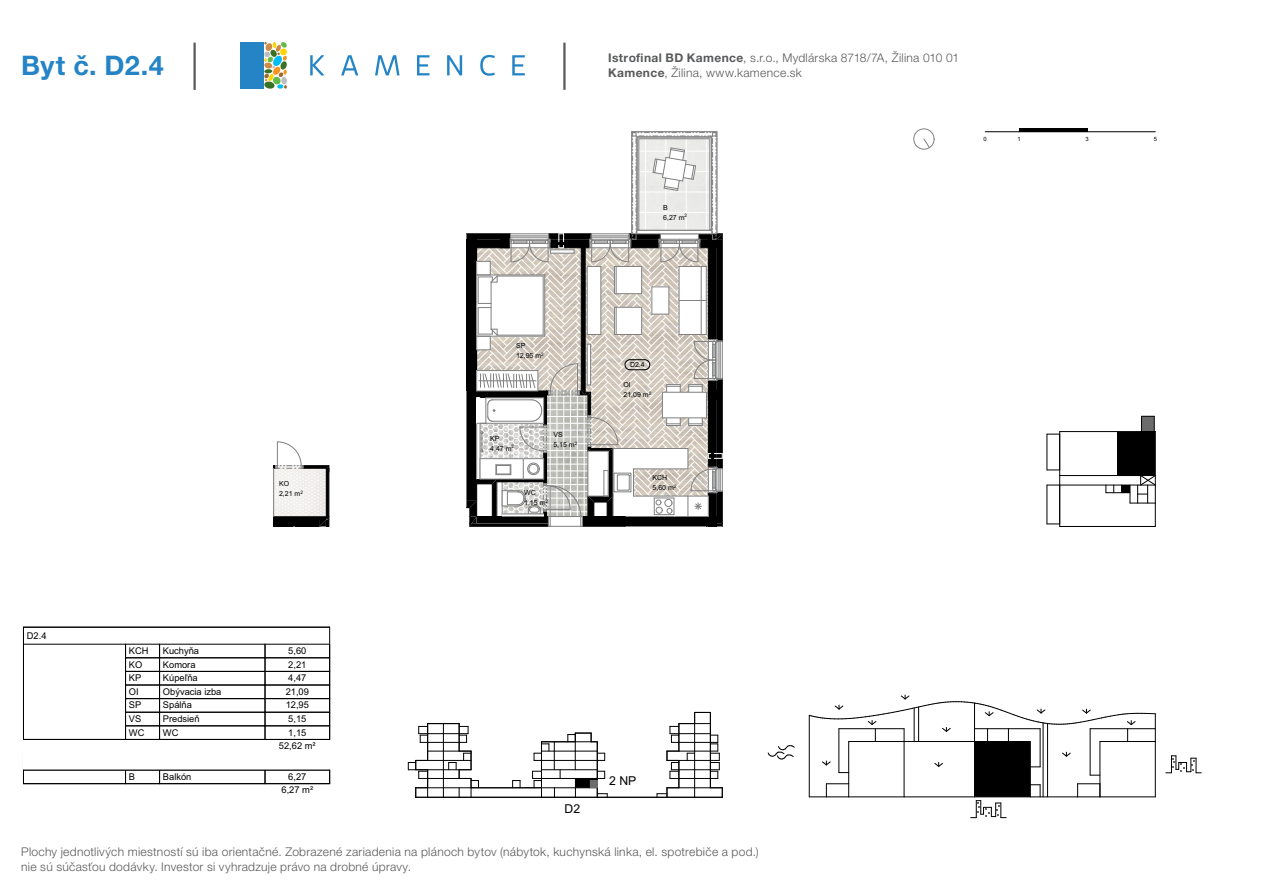
<style>
.page{position:relative;width:1263px;height:893px;background:#fff}
.page>*{position:absolute;margin:0;border:0;box-sizing:border-box;transform-origin:0 0}
.t1{font:700 27px "Helvetica Neue LT Pro";color:#2484c6}
.t2{font:12.3px "Arial";color:#000}
.t3{font:300 12px/15px "Helvetica Neue LT Pro";letter-spacing:.025em;color:#58595b}
.t4{font:9.3px/13.6px "Arial";color:#000}
.t5{font:7.05px/10.1px "Arial";letter-spacing:-.005em;color:#000}
.t6{font:5.85px "Arial";color:#000}
.s1{font-weight:700}
</style>
<div class="page">
<hr style="left:193px;top:43px;width:3px;height:47px;background:#58595b">
<hr style="left:563px;top:43px;width:3px;height:47px;background:#58595b">
<svg style="left:310px;top:55px;width:215px;height:21px"></svg>
<div style="left:240px;top:42px;width:24px;height:47px;background:#2484c6"></div>
<svg style="left:264px;top:42px;width:23px;height:47px"></svg>
<svg style="left:768px;top:745px;width:27px;height:14px"></svg>
<svg style="left:1166px;top:755px;width:35px;height:18px"></svg>
<svg style="left:809px;top:695px;width:347px;height:123px"></svg>
<hr style="left:1019px;top:129px;width:68px;height:3px;background:#000">
<hr style="left:985px;top:131px;width:34px;height:1px;background:#000">
<hr style="left:1019px;top:131px;width:136px;height:1px;background:#000">
<div style="left:914px;top:129px;width:20px;height:20px;border:1px solid #808080;border-radius:50%"></div>
<svg style="left:924px;top:139px;width:6px;height:9px"></svg>
<hr style="left:632px;top:131px;width:85px;height:1px;background:#808080">
<svg style="left:466px;top:132px;width:257px;height:395px"></svg>
<svg style="left:273px;top:441px;width:57px;height:86px"></svg>
<div style="left:1118px;top:432px;width:37px;height:44px;background:#000"></div>
<hr style="left:1060px;top:475px;width:95px;height:1px;background:#000">
<hr style="left:1060px;top:485px;width:95px;height:1px;background:#000">
<hr style="left:1117px;top:432px;width:1px;height:44px;background:#000">
<svg style="left:1106px;top:475px;width:49px;height:29px"></svg>
<hr style="left:1155px;top:432px;width:1px;height:94px;background:#000">
<hr style="left:1060px;top:526px;width:95px;height:1px;background:#000">
<hr style="left:1059px;top:432px;width:1px;height:94px;background:#000">
<hr style="left:1060px;top:431px;width:95px;height:1px;background:#000">
<svg style="left:1141px;top:416px;width:14px;height:15px"></svg>
<hr style="left:1047px;top:434px;width:1px;height:36px;background:#000">
<svg style="left:1047px;top:470px;width:13px;height:1px"></svg>
<svg style="left:1047px;top:524px;width:13px;height:1px"></svg>
<hr style="left:1047px;top:485px;width:1px;height:39px;background:#000">
<svg style="left:1047px;top:485px;width:12px;height:1px"></svg>
<hr style="left:416px;top:787px;width:181px;height:1px;background:#000">
<hr style="left:408px;top:769px;width:63px;height:1px;background:#000">
<hr style="left:416px;top:760px;width:55px;height:1px;background:#000">
<hr style="left:428px;top:751px;width:43px;height:1px;background:#000">
<hr style="left:420px;top:742px;width:47px;height:1px;background:#000">
<hr style="left:419px;top:733px;width:49px;height:1px;background:#000">
<hr style="left:443px;top:724px;width:1px;height:73px;background:#000">
<hr style="left:428px;top:778px;width:43px;height:1px;background:#000">
<svg style="left:418px;top:726px;width:9px;height:16px"></svg>
<hr style="left:532px;top:778px;width:73px;height:1px;background:#000">
<hr style="left:541px;top:769px;width:56px;height:1px;background:#000">
<hr style="left:534px;top:760px;width:71px;height:1px;background:#000">
<hr style="left:541px;top:751px;width:56px;height:1px;background:#000">
<svg style="left:512px;top:780px;width:9px;height:7px"></svg>
<svg style="left:532px;top:742px;width:29px;height:55px"></svg>
<svg style="left:657px;top:712px;width:66px;height:85px"></svg>
<hr style="left:667px;top:797px;width:55px;height:1px;background:#000">
<svg style="left:448px;top:724px;width:31px;height:73px"></svg>
<hr style="left:428px;top:723px;width:31px;height:1px;background:#000">
<hr style="left:427px;top:724px;width:1px;height:36px;background:#000">
<svg style="left:408px;top:760px;width:20px;height:37px"></svg>
<hr style="left:416px;top:797px;width:43px;height:1px;background:#000">
<hr style="left:459px;top:797px;width:138px;height:1px;background:#000">
<hr style="left:541px;top:741px;width:34px;height:1px;background:#000">
<hr style="left:541px;top:742px;width:1px;height:46px;background:#000">
<hr style="left:471px;top:787px;width:70px;height:1px;background:#000">
<hr style="left:597px;top:797px;width:70px;height:1px;background:#000">
<svg style="left:567px;top:733px;width:41px;height:64px"></svg>
<div style="left:590px;top:780px;width:7px;height:8px;background:#6c6c6c"></div>
<hr style="left:23px;top:644px;width:307px;height:1px;background:#000">
<hr style="left:126px;top:657px;width:34px;height:1px;background:#000">
<hr style="left:126px;top:671px;width:34px;height:1px;background:#000">
<hr style="left:126px;top:685px;width:34px;height:1px;background:#000">
<hr style="left:126px;top:698px;width:34px;height:1px;background:#000">
<hr style="left:126px;top:712px;width:34px;height:1px;background:#000">
<hr style="left:126px;top:726px;width:34px;height:1px;background:#000">
<svg style="left:125px;top:645px;width:1px;height:94px"></svg>
<svg style="left:125px;top:771px;width:1px;height:12px"></svg>
<hr style="left:160px;top:657px;width:105px;height:1px;background:#000">
<hr style="left:160px;top:671px;width:105px;height:1px;background:#000">
<hr style="left:160px;top:685px;width:105px;height:1px;background:#000">
<hr style="left:160px;top:698px;width:105px;height:1px;background:#000">
<hr style="left:160px;top:712px;width:105px;height:1px;background:#000">
<hr style="left:160px;top:726px;width:105px;height:1px;background:#000">
<svg style="left:159px;top:645px;width:1px;height:94px"></svg>
<svg style="left:159px;top:771px;width:1px;height:12px"></svg>
<hr style="left:265px;top:657px;width:65px;height:1px;background:#000">
<hr style="left:265px;top:671px;width:65px;height:1px;background:#000">
<hr style="left:265px;top:685px;width:65px;height:1px;background:#000">
<hr style="left:265px;top:698px;width:65px;height:1px;background:#000">
<hr style="left:265px;top:712px;width:65px;height:1px;background:#000">
<hr style="left:265px;top:726px;width:65px;height:1px;background:#000">
<svg style="left:265px;top:644px;width:1px;height:95px"></svg>
<svg style="left:265px;top:771px;width:1px;height:12px"></svg>
<hr style="left:23px;top:627px;width:307px;height:1px;background:#000">
<hr style="left:329px;top:627px;width:1px;height:112px;background:#000">
<hr style="left:23px;top:627px;width:1px;height:112px;background:#000">
<hr style="left:23px;top:770px;width:307px;height:1px;background:#000">
<svg style="left:329px;top:771px;width:1px;height:12px"></svg>
<svg style="left:23px;top:769px;width:1px;height:14px"></svg>
<hr style="left:23px;top:739px;width:307px;height:1px;background:#000">
<hr style="left:23px;top:783px;width:307px;height:1px;background:#000">
<h1 class="t1" style="left:21px;top:49px;width:144px">Byt č. D2.4</h1>
<p class="t5" style="left:279px;top:479px;width:25px">KO<br>2,21 m<sup>2</sup></p>
<p class="t3" style="left:608px;top:50px;width:353px"><span class="s1">Istrofinal BD Kamence</span>, s.r.o., Mydlárska 8718/7A, Žilina 010 01<br><span class="s1">Kamence</span>, Žilina, www.kamence.sk</p>
<p class="t5" style="left:663px;top:203px;width:25px">B<br>6,27 m<sup>2</sup></p>
<p class="t6" style="left:983px;top:137px;width:5px">0</p>
<p class="t6" style="left:1017px;top:137px;width:5px">1</p>
<p class="t6" style="left:1086px;top:137px;width:5px">3</p>
<p class="t6" style="left:1154px;top:137px;width:5px">5</p>
<p class="t5" style="left:516px;top:341px;width:29px">SP<br>12,95 m<sup>2</sup></p>
<p class="t5" style="left:490px;top:434px;width:25px">KP<br>4,47 m<sup>2</sup></p>
<p class="t5" style="left:553px;top:430px;width:25px">VS<br>5,15 m<sup>2</sup></p>
<p class="t5" style="left:524px;top:488px;width:25px">WC<br>1,15 m<sup>2</sup></p>
<p class="t5" style="left:630px;top:360px;width:16px">D2.4</p>
<p class="t5" style="left:623px;top:380px;width:29px">OI<br>21,09 m<sup>2</sup></p>
<p class="t5" style="left:652px;top:474px;width:25px">KCH<br>5,60 m<sup>2</sup></p>
<p class="t4" style="left:129px;top:645px;width:21px">KCH<br>KO<br>KP<br>OI<br>SP<br>VS<br>WC</p>
<p class="t4" style="left:129px;top:771px;width:8px">B</p>
<p class="t4" style="left:163px;top:645px;width:60px">Kuchyňa<br>Komora<br>Kúpeľňa<br>Obývacia izba<br>Spálňa<br>Predsieň<br>WC</p>
<p class="t4" style="left:163px;top:771px;width:30px">Balkón</p>
<p class="t4" style="left:279px;top:645px;width:38px;text-align:center">5,60<br>2,21<br>4,47<br>21,09<br>12,95<br>5,15<br>1,15<br>52,62 m²</p>
<p class="t4" style="left:282px;top:771px;width:33px;text-align:center">6,27<br>6,27 m²</p>
<p class="t2" style="left:565px;top:804px;width:17px">D2</p>
<p class="t2" style="left:609px;top:776px;width:29px">2 NP</p>
<p class="t3" style="left:21px;top:844px;width:739px">Plochy jednotlivých miestností sú iba orientačné. Zobrazené zariadenia na plánoch bytov (nábytok, kuchynská linka, el. spotrebiče a pod.) nie sú súčasťou dodávky. Investor si vyhradzuje právo na drobné úpravy.</p>
</div>
